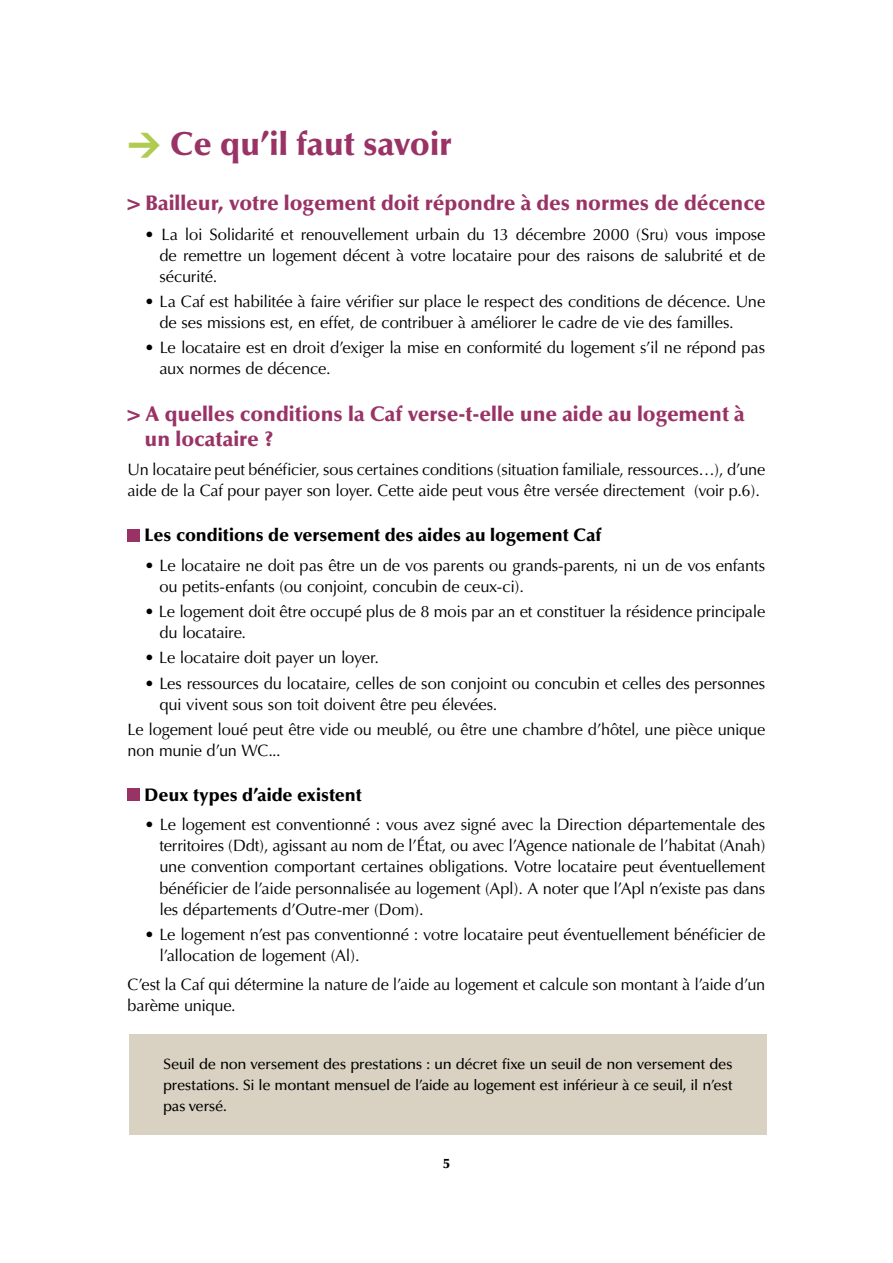
<style>
.page{position:relative;width:893px;height:1263px;background:#fff}
.page>*{position:absolute;margin:0;border:0;box-sizing:border-box;transform-origin:0 0}
.t1{font:900 33px "Optima";color:#936}
.t2{font:900 21px/25.2px "Optima";color:#936}
.t3{font:900 18px "Optima";color:#000}
.t4{font:16.5px/21px "Optima";letter-spacing:-.01em;color:#000}
.t5{font:500 15px/21px "Optima";letter-spacing:-.03em;color:#000;text-align:justify}
.t6{font:900 13.5px "Optima";color:#000}
.s1{font-family:"DIN";color:#b0cb52}
</style>
<div class="page">
<div style="left:129px;top:1034px;width:638px;height:101px;background:#d9d2c2"></div>
<div style="left:128px;top:529px;width:12px;height:12px;background:#936"></div>
<div style="left:128px;top:788px;width:12px;height:13px;background:#936"></div>
<h1 class="t1" style="left:128px;top:125px;width:326px"><span class="s1">&gt;</span> Ce qu’il faut savoir</h1>
<p class="t2" style="left:128px;top:191px;width:639px">&gt; Bailleur, votre logement doit répondre à des normes de décence</p>
<p class="t4" style="left:159px;top:224px;width:607px;text-align:justify;text-indent:-15px">• La loi Solidarité et renouvellement urbain du 13 décembre 2000 (Sru) vous impose de remettre un logement décent à votre locataire pour des raisons de salubrité et de sécurité.</p>
<p class="t4" style="left:159px;top:291px;width:607px;text-indent:-15px">• La Caf est habilitée à faire vérifier sur place le respect des conditions de décence. Une de ses missions est, en effet, de contribuer à améliorer le cadre de vie des familles.</p>
<p class="t4" style="left:159px;top:337px;width:607px;text-indent:-15px">• Le locataire est en droit d’exiger la mise en conformité du logement s’il ne répond pas aux normes de décence.</p>
<p class="t2" style="left:145px;top:401px;width:602px;text-indent:-17px">&gt; A quelles conditions la Caf verse-t-elle une aide au logement à un locataire ?</p>
<p class="t4" style="left:128px;top:459px;width:639px">Un locataire peut bénéficier, sous certaines conditions (situation familiale, ressources…), d’une aide de la Caf pour payer son loyer. Cette aide peut vous être versée directement (voir p.6).</p>
<p class="t3" style="left:145px;top:525px;width:458px">Les conditions de versement des aides au logement Caf</p>
<p class="t4" style="left:159px;top:555px;width:607px;text-indent:-15px">• Le locataire ne doit pas être un de vos parents ou grands-parents, ni un de vos enfants ou petits-enfants (ou conjoint, concubin de ceux-ci).</p>
<p class="t4" style="left:159px;top:601px;width:607px;text-indent:-15px">• Le logement doit être occupé plus de 8 mois par an et constituer la résidence principale du locataire.</p>
<p class="t4" style="left:145px;top:648px;width:236px">• Le locataire doit payer un loyer.</p>
<p class="t4" style="left:159px;top:673px;width:607px;text-indent:-15px">• Les ressources du locataire, celles de son conjoint ou concubin et celles des personnes qui vivent sous son toit doivent être peu élevées.</p>
<p class="t4" style="left:128px;top:719px;width:639px">Le logement loué peut être vide ou meublé, ou être une chambre d’hôtel, une pièce unique non munie d’un WC...</p>
<p class="t3" style="left:145px;top:784px;width:219px">Deux types d’aide existent</p>
<p class="t4" style="left:159px;top:815px;width:607px;text-align:justify;text-indent:-15px">• Le logement est conventionné : vous avez signé avec la Direction départementale des territoires (Ddt), agissant au nom de l’État, ou avec l’Agence nationale de l’habitat (Anah) une convention comportant certaines obligations. Votre locataire peut éventuellement bénéficier de l’aide personnalisée au logement (Apl). A noter que l’Apl n’existe pas dans les départements d’Outre-mer (Dom).</p>
<p class="t4" style="left:159px;top:924px;width:607px;text-indent:-15px">• Le logement n’est pas conventionné : votre locataire peut éventuellement bénéficier de l’allocation de logement (Al).</p>
<p class="t4" style="left:128px;top:974px;width:639px">C’est la Caf qui détermine la nature de l’aide au logement et calcule son montant à l’aide d’un barème unique.</p>
<p class="t5" style="left:163px;top:1054px;width:571px">Seuil de non versement des prestations : un décret fixe un seuil de non versement des prestations. Si le montant mensuel de l’aide au logement est inférieur à ce seuil, il n’est pas versé.</p>
<p class="t6" style="left:443px;top:1156px;width:8px">5</p>
</div>
